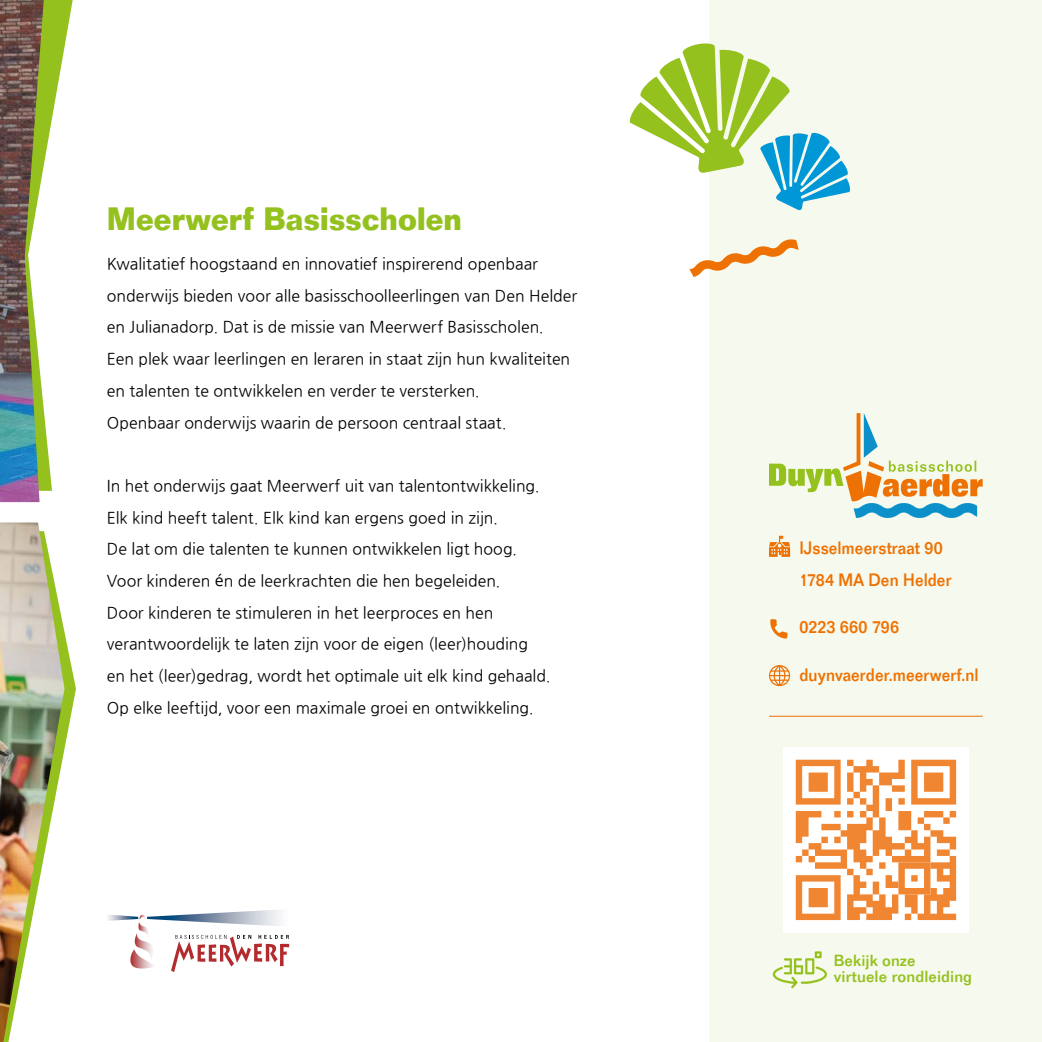
<style>
.page{position:relative;width:1042px;height:1042px;background:#fff}
.page>*{position:absolute;margin:0;border:0;box-sizing:border-box;transform-origin:0 0}
.t1{font:700 31.68px "Folio";letter-spacing:-.005em;color:#95c11f;scale:.92 1}
.t2{font:500 17.68px/31.7px "Folio";letter-spacing:.005em;color:#ee7203;scale:.92 1}
.t3{font:15.75px/31.7px "Nanum Gothic";color:#000}
.t4{font:500 15.75px/15.8px "Folio";letter-spacing:.005em;color:#95c11f}
.s1{font-family:"Open Sans"}
</style>
<div class="page">
<svg style="left:44px;top:0;width:29px;height:491px"></svg>
<div style="left:710px;top:0;width:332px;height:1042px;background:#f6f9ed"></div>
<svg style="left:769px;top:665px;width:21px;height:21px"></svg>
<svg style="left:769px;top:536px;width:21px;height:21px"></svg>
<svg style="left:770px;top:619px;width:17px;height:20px"></svg>
<svg style="left:171px;top:935px;width:118px;height:37px"></svg>
<img style="left:135px;top:933px;width:18px;height:16px">
<img style="left:130px;top:949px;width:24px;height:20px">
<img style="left:138px;top:922px;width:11px;height:16px">
<img style="left:108px;top:915px;width:30px;height:6px">
<img style="left:147px;top:910px;width:133px;height:17px">
<svg style="left:140px;top:914px;width:6px;height:5px"></svg>
<div style="left:783px;top:747px;width:185px;height:185px;background:#fff"></div>
<svg style="left:796px;top:760px;width:160px;height:160px"></svg>
<img style="left:0;top:0;width:44px;height:502px">
<svg style="left:773px;top:951px;width:54px;height:37px"></svg>
<svg style="left:769px;top:413px;width:213px;height:105px"></svg>
<hr style="left:769px;top:716px;width:213px;height:1px;background:#ee7203">
<svg style="left:630px;top:43px;width:220px;height:167px"></svg>
<svg style="left:689px;top:239px;width:109px;height:38px"></svg>
<img style="left:0;top:531px;width:76px;height:511px">
<h1 class="t1" style="left:107px;top:199px;width:388px">Meerwerf Basisscholen</h1>
<p class="t3" style="left:107px;top:248px;width:472px">Kwalitatief hoogstaand en innovatief inspirerend openbaar onderwijs bieden voor alle basisschoolleerlingen van Den Helder en Julianadorp. Dat is de missie van Meerwerf Basisscholen.<br>Een plek waar leerlingen en leraren in staat zijn hun kwaliteiten en talenten te ontwikkelen en verder te versterken.<br>Openbaar onderwijs waarin de persoon centraal staat.</p>
<p class="t3" style="left:107px;top:470px;width:445px">In het onderwijs gaat Meerwerf uit van talentontwikkeling.<br>Elk kind heeft talent. Elk kind kan ergens goed in zijn.<br>De lat om die talenten te kunnen ontwikkelen ligt hoog.<br>Voor kinderen <span class="s1">é</span>n de leerkrachten die hen begeleiden.<br>Door kinderen te stimuleren in het leerproces en hen verantwoordelijk te laten zijn voor de eigen (leer)houding<br>en het (leer)gedrag, wordt het optimale uit elk kind gehaald.<br>Op elke leeftijd, voor een maximale groei en ontwikkeling.</p>
<p class="t2" style="left:799px;top:532px;width:167px">IJsselmeerstraat 90<br>1784 MA Den Helder</p>
<p class="t2" style="left:799px;top:611px;width:110px">0223 660 796</p>
<p class="t2" style="left:799px;top:659px;width:196px">duynvaerder.meerwerf.nl</p>
<p class="t4" style="left:833px;top:952px;width:140px">Bekijk onze virtuele rondleiding</p>
</div>
